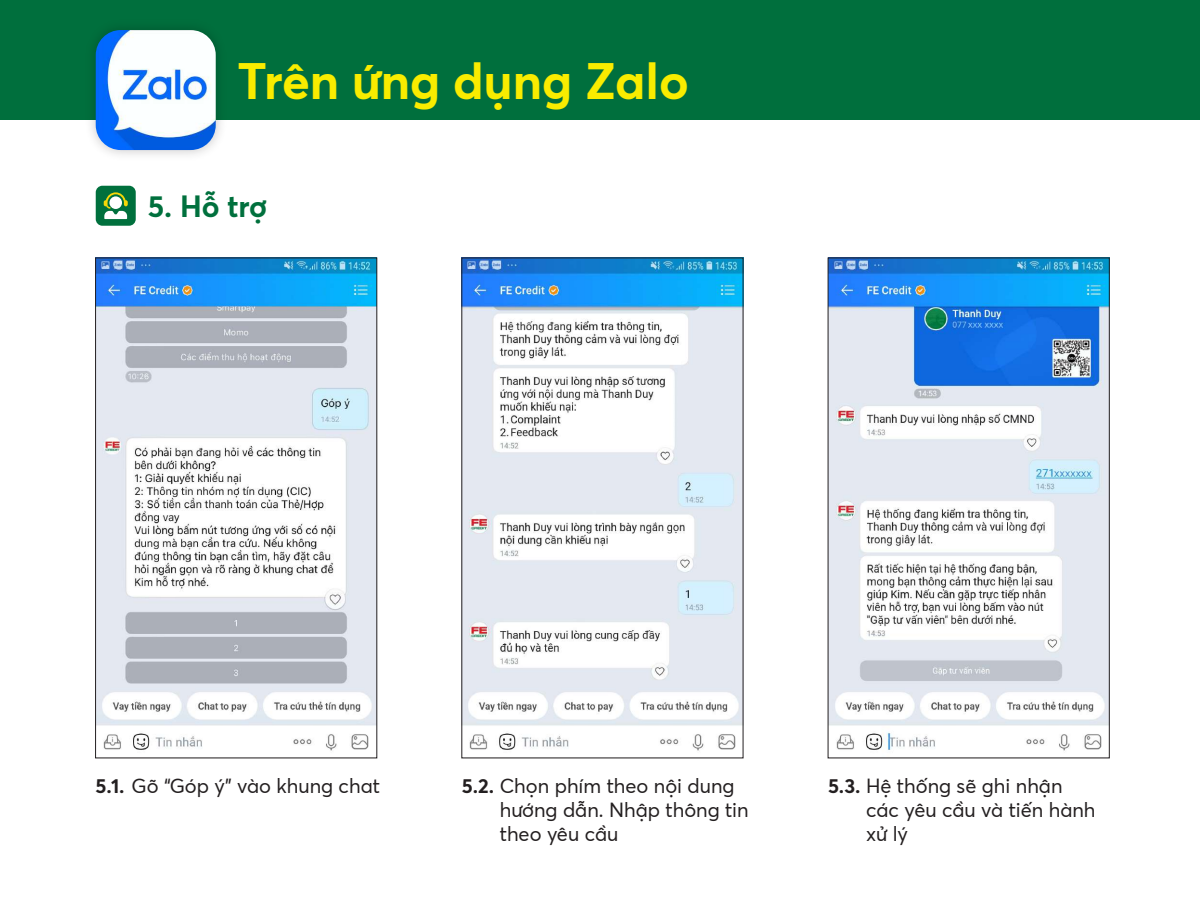
<style>
.page{position:relative;width:1200px;height:900px;background:#fff}
.page>*{position:absolute;margin:0;border:0;box-sizing:border-box;transform-origin:0 0}
.t1{font:700 50px "FE Font";color:#f9ec00}
.t2{font:700 30px "FE Font";color:#00703d}
.t3{font:20px/24px "FE Font";color:#231f20}
.s1{font-weight:700}
</style>
<div class="page">
<img style="left:464px;top:260px;width:277px;height:491px">
<img style="left:97px;top:260px;width:278px;height:491px">
<div style="left:95px;top:258px;width:282px;height:500px;border:1px solid #231f20"></div>
<img style="left:830px;top:260px;width:278px;height:491px">
<div style="left:828px;top:258px;width:282px;height:500px;border:1px solid #231f20"></div>
<div style="left:96px;top:186px;width:40px;height:40px;background:#00703d;border-radius:7px"></div>
<svg style="left:104px;top:192px;width:24px;height:27px"></svg>
<div style="left:0;top:0;width:1200px;height:120px;background:#006f3d"></div>
<img style="left:91px;top:28px;width:130px;height:127px">
<img style="left:96px;top:30px;width:120px;height:120px">
<h1 class="t1" style="left:238px;top:43px;width:453px">Trên ứng dụng Zalo</h1>
<h2 class="t2" style="left:148px;top:184px;width:121px">5. Hỗ trợ</h2>
<p class="t3" style="left:96px;top:773px;width:286px"><span class="s1">5.1.</span> Gõ “Góp ý” vào khung chat</p>
<p class="t3" style="left:500px;top:773px;width:250px;text-indent:-38px"><span class="s1">5.2.</span> Chọn phím theo nội dung hướng dẫn. Nhập thông tin theo yêu cầu</p>
<p class="t3" style="left:866px;top:773px;width:231px;text-indent:-38px"><span class="s1">5.3.</span> Hệ thống sẽ ghi nhận các yêu cầu và tiến hành xử lý</p>
</div>
